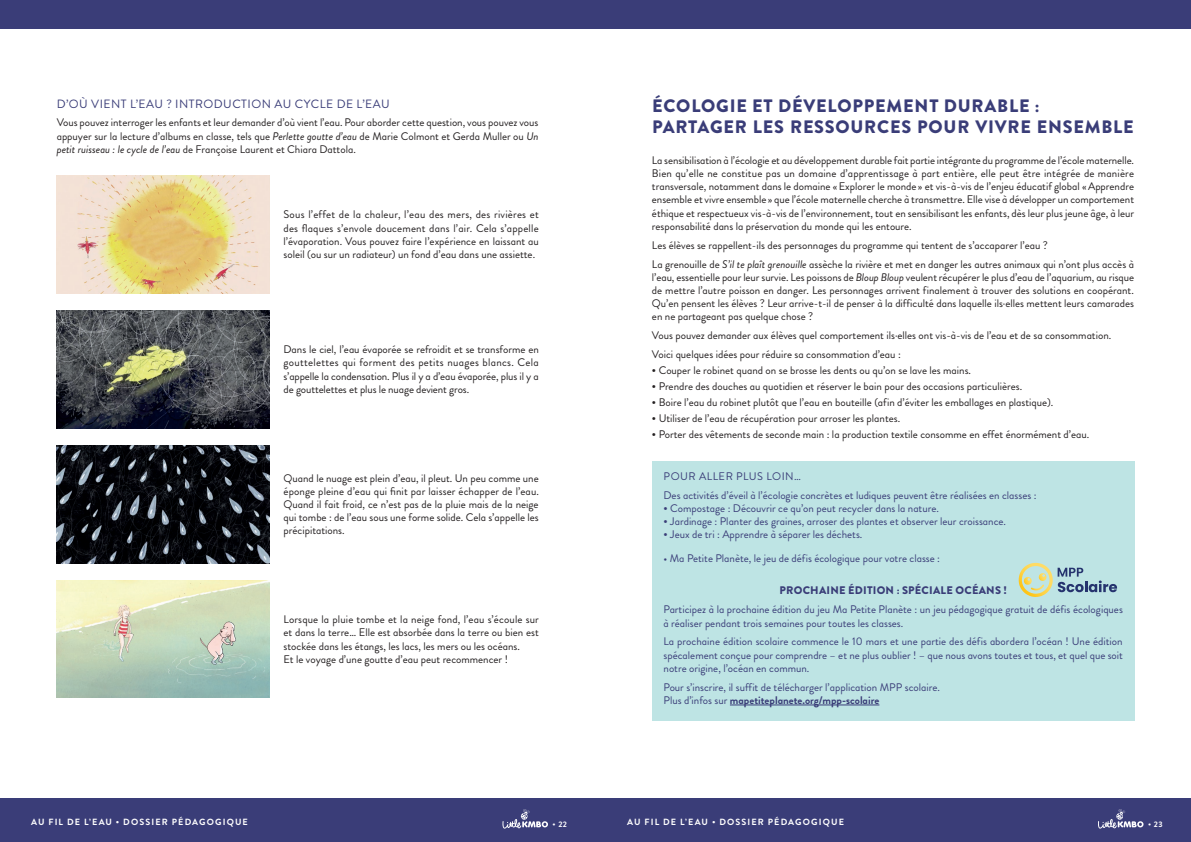
<style>
.page{position:relative;width:1191px;height:842px;background:#fff}
.page>*{position:absolute;margin:0;border:0;box-sizing:border-box;transform-origin:0 0}
.t1{font:900 18px/21.6px "Brandon Grotesque";letter-spacing:.045em;color:#3a3d78}
.t2{font:12px "Brandon Grotesque";letter-spacing:.04em;color:#3a3d78}
.t3{font:11px/13.2px "Brandon Grotesque";color:#231f20;text-align:justify}
.t4{font:11px/13.2px "Brandon Grotesque";color:#3a3d78}
.t5{font:900 11px "Brandon Grotesque";letter-spacing:.02em;color:#3a3d78}
.t6{font:700 9px "Brandon Grotesque";letter-spacing:.125em;color:#fff}
.t7{font:700 8px "Brandon Grotesque";color:#fff}
.s1{font-style:italic}
.s2{font-weight:700}
</style>
<div class="page">
<div style="left:0;top:798px;width:1191px;height:44px;background:#3a3d78"></div>
<svg style="left:502px;top:809px;width:46px;height:19px"></svg>
<div style="left:0;top:0;width:1191px;height:28px;background:#3a3d78"></div>
<svg style="left:1098px;top:809px;width:45px;height:19px"></svg>
<img style="left:57px;top:176px;width:212px;height:117px">
<img style="left:57px;top:310px;width:212px;height:118px">
<img style="left:57px;top:445px;width:212px;height:118px">
<img style="left:57px;top:580px;width:212px;height:118px">
<div style="left:652px;top:461px;width:482px;height:260px;background:#bee4e4"></div>
<hr style="left:730px;top:705px;width:149px;height:1px;background:#3a3d78">
<svg style="left:1018px;top:563px;width:99px;height:34px"></svg>
<p class="t2" style="left:57px;top:95px;width:334px">D’OÙ VIENT L’EAU ? INTRODUCTION AU CYCLE DE L’EAU</p>
<p class="t3" style="left:57px;top:116px;width:483px">Vous pouvez interroger les enfants et leur demander d’où vient l’eau. Pour aborder cette question, vous pouvez vous appuyer sur la lecture d’albums en classe, tels que <span class="s1">Perlette goutte d’eau</span> de Marie Colmont et Gerda Muller ou <span class="s1">Un petit ruisseau : le cycle de l’eau</span> de Françoise Laurent et Chiara Dattola.</p>
<p class="t3" style="left:283px;top:208px;width:257px">Sous l’effet de la chaleur, l’eau des mers, des rivières et des flaques s’envole doucement dans l’air. Cela s’appelle l’évaporation. Vous pouvez faire l’expérience en laissant au soleil (ou sur un radiateur) un fond d’eau dans une assiette.</p>
<p class="t3" style="left:283px;top:343px;width:257px">Dans le ciel, l’eau évaporée se refroidit et se transforme en gouttelettes qui forment des petits nuages blancs. Cela s’appelle la condensation. Plus il y a d’eau évaporée, plus il y a de gouttelettes et plus le nuage devient gros.</p>
<p class="t3" style="left:283px;top:471px;width:257px">Quand le nuage est plein d’eau, il pleut. Un peu comme une éponge pleine d’eau qui finit par laisser échapper de l’eau.<br>Quand il fait froid, ce n’est pas de la pluie mais de la neige qui tombe : de l’eau sous une forme solide. Cela s’appelle les précipitations.</p>
<p class="t3" style="left:283px;top:613px;width:257px;text-align:left">Lorsque la pluie tombe et la neige fond, l’eau s’écoule sur et dans la terre… Elle est absorbée dans la terre ou bien est stockée dans les étangs, les lacs, les mers ou les océans.<br>Et le voyage d’une goutte d’eau peut recommencer !</p>
<h1 class="t1" style="left:652px;top:95px;width:483px">ÉCOLOGIE ET DÉVELOPPEMENT DURABLE :<br>PARTAGER LES RESSOURCES POUR VIVRE ENSEMBLE</h1>
<p class="t3" style="left:652px;top:154px;width:483px">La sensibilisation à l’écologie et au développement durable fait partie intégrante du programme de l’école maternelle.<br>Bien qu’elle ne constitue pas un domaine d’apprentissage à part entière, elle peut être intégrée de manière transversale, notamment dans le domaine «Explorer le monde » et vis-à-vis de l’enjeu éducatif global «Apprendre ensemble et vivre ensemble » que l’école maternelle cherche à transmettre. Elle vise à développer un comportement éthique et respectueux vis-à-vis de l’environnement, tout en sensibilisant les enfants, dès leur plus jeune âge, à leur responsabilité dans la préservation du monde qui les entoure.</p>
<p class="t3" style="left:652px;top:236px;width:483px;line-height:18.9px">Les élèves se rappellent-ils des personnages du programme qui tentent de s’accaparer l’eau ?<br>La grenouille de <span class="s1">S’il te plaît grenouille</span> assèche la rivière et met en danger les autres animaux qui n’ont plus accès à</p>
<p class="t3" style="left:652px;top:271px;width:484px">l’eau, essentielle pour leur survie. Les poissons de <span class="s1">Bloup Bloup</span> veulent récupérer le plus d’eau de l’aquarium, au risque de mettre l’autre poisson en danger. Les personnages arrivent finalement à trouver des solutions en coopérant.<br>Qu’en pensent les élèves ? Leur arrive-t-il de penser à la difficulté dans laquelle ils·elles mettent leurs camarades en ne partageant pas quelque chose ?</p>
<p class="t3" style="left:652px;top:326px;width:461px;line-height:18.9px">Vous pouvez demander aux élèves quel comportement ils·elles ont vis-à-vis de l’eau et de sa consommation.<br>Voici quelques idées pour réduire sa consommation d’eau :</p>
<p class="t3" style="left:652px;top:364px;width:320px"><span class="s2">•</span> Couper le robinet quand on se brosse les dents ou qu’on se lave les mains.</p>
<p class="t3" style="left:652px;top:380px;width:372px"><span class="s2">•</span> Prendre des douches au quotidien et réserver le bain pour des occasions particulières.</p>
<p class="t3" style="left:652px;top:396px;width:403px"><span class="s2">•</span> Boire l’eau du robinet plutôt que l’eau en bouteille (afin d’éviter les emballages en plastique).</p>
<p class="t3" style="left:652px;top:412px;width:250px"><span class="s2">•</span> Utiliser de l’eau de récupération pour arroser les plantes.</p>
<p class="t3" style="left:652px;top:428px;width:439px"><span class="s2">•</span> Porter des vêtements de seconde main : la production textile consomme en effet énormément d’eau.</p>
<p class="t4" style="left:663px;top:467px;width:374px;line-height:18.9px">POUR ALLER PLUS LOIN…<br>Des activités d’éveil à l’écologie concrètes et ludiques peuvent être réalisées en classes :</p>
<p class="t4" style="left:663px;top:502px;width:277px"><span class="s2">•</span> Compostage : Découvrir ce qu’on peut recycler dans la nature.</p>
<p class="t4" style="left:663px;top:515px;width:344px"><span class="s2">•</span> Jardinage : Planter des graines, arroser des plantes et observer leur croissance.</p>
<p class="t4" style="left:663px;top:528px;width:200px"><span class="s2">•</span> Jeux de tri : Apprendre à séparer les déchets.</p>
<p class="t4" style="left:663px;top:552px;width:278px">• Ma Petite Planète, le jeu de défis écologique pour votre classe :</p>
<p class="t5" style="left:779px;top:583px;width:229px">PROCHAINE ÉDITION : SPÉCIALE OCÉANS !</p>
<p class="t4" style="left:663px;top:603px;width:461px">Participez à la prochaine édition du jeu Ma Petite Planète : un jeu pédagogique gratuit de défis écologiques à réaliser pendant trois semaines pour toutes les classes.</p>
<p class="t4" style="left:663px;top:635px;width:461px;text-align:justify">La prochaine édition scolaire commence le 10 mars et une partie des défis abordera l’océan ! Une édition spécalement conçue pour comprendre – et ne plus oublier ! – que nous avons toutes et tous, et quel que soit notre origine, l’océan en commun.</p>
<p class="t4" style="left:663px;top:680px;width:278px">Pour s’inscrire, il suffit de télécharger l’application MPP scolaire.<br>Plus d’infos sur <span class="s2">mapetiteplanete.org/mpp-scolaire</span></p>
<p class="t6" style="left:31px;top:815px;width:218px">AU FIL DE L’EAU • DOSSIER PÉDAGOGIQUE</p>
<p class="t7" style="left:552px;top:819px;width:16px">• 22</p>
<p class="t6" style="left:627px;top:815px;width:218px">AU FIL DE L’EAU • DOSSIER PÉDAGOGIQUE</p>
<p class="t7" style="left:1148px;top:819px;width:16px">• 23</p>
</div>
